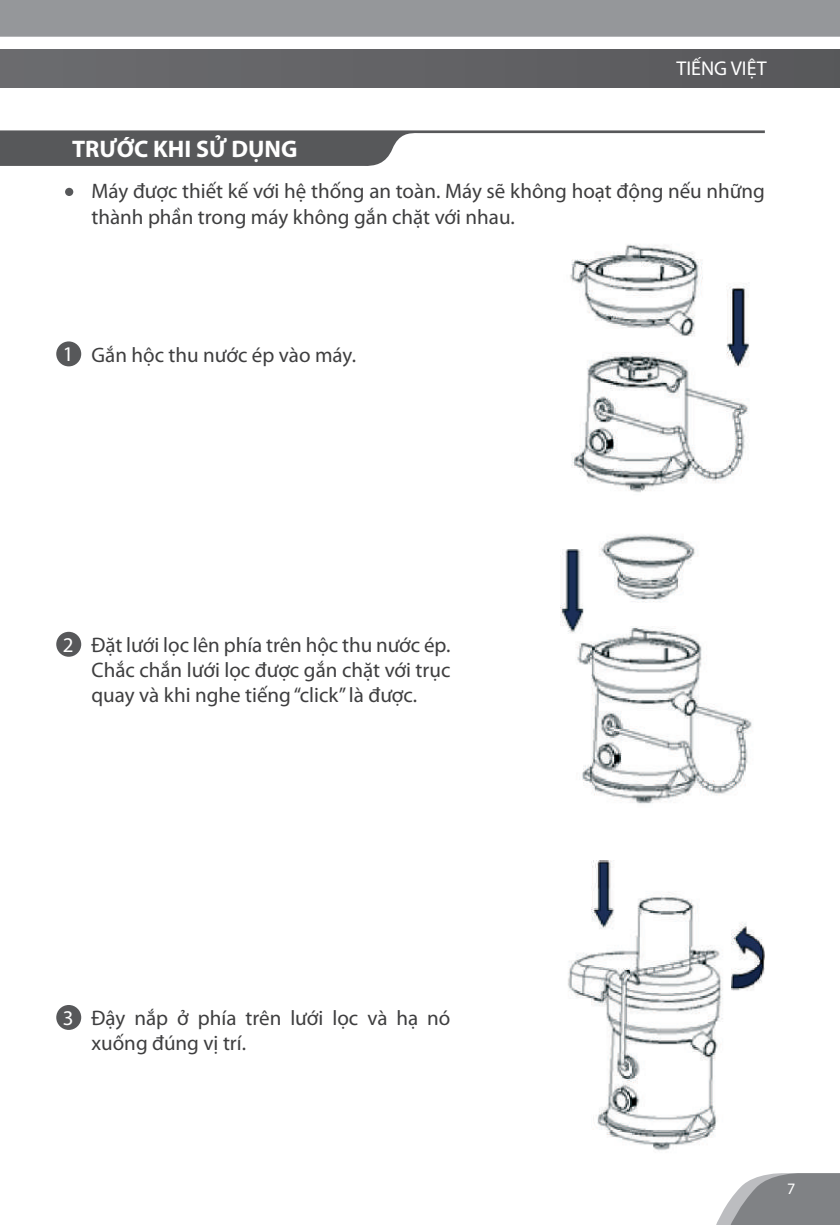
<style>
.page{position:relative;width:840px;height:1225px;background:#fff}
.page>*{position:absolute;margin:0;border:0;box-sizing:border-box;transform-origin:0 0}
.t1{font:700 24px "Myriad Pro";color:#fff}
.t2{font:21px/25.2px "Myriad Pro";color:#3e3e3f}
.t3{font:21px "Myriad Pro";color:#fff}
.t4{font:20px "Myriad Pro";color:#fff}
.t5{font:16px "Myriad Pro";color:#fff}
</style>
<div class="page">
<svg style="left:0;top:130px;width:764px;height:36px"></svg>
<div style="left:56px;top:632px;width:25px;height:25px;background:#57585a;border-radius:50%"></div>
<div style="left:56px;top:1005px;width:25px;height:25px;background:#57585a;border-radius:50%"></div>
<div style="left:56px;top:341px;width:25px;height:25px;background:#57585a;border-radius:50%"></div>
<div style="left:65px;top:188px;width:8px;height:8px;background:#57585a;border-radius:50%"></div>
<img style="left:570px;top:244px;width:180px;height:249px">
<img style="left:560px;top:534px;width:192px;height:270px">
<img style="left:568px;top:860px;width:196px;height:291px">
<svg style="left:0;top:0;width:839px;height:50px;fill:#95979a"></svg>
<div style="left:0;top:50px;width:839px;height:37px;background:#636366"></div>
<svg style="left:716px;top:1173px;width:123px;height:52px;background:#9a9b9e"></svg>
<p class="t1" style="left:72px;top:133px;width:227px">TRƯỚC KHI SỬ DỤNG</p>
<p class="t4" style="left:676px;top:56px;width:92px">TIẾNG VIỆT</p>
<p class="t2" style="left:91px;top:178px;width:674px">Máy được thiết kế với hệ thống an toàn. Máy sẽ không hoạt động nếu những thành phần trong máy không gắn chặt với nhau.</p>
<p class="t3" style="left:63px;top:341px;width:12px">1</p>
<p class="t2" style="left:91px;top:342px;width:266px">Gắn hộc thu nước ép vào máy.</p>
<p class="t3" style="left:63px;top:631px;width:12px">2</p>
<p class="t2" style="left:91px;top:632px;width:360px;text-align:justify">Đặt lưới lọc lên phía trên hộc thu nước ép.<br>Chắc chắn lưới lọc được gắn chặt với trục quay và khi nghe tiếng “click” là được.</p>
<p class="t3" style="left:63px;top:1004px;width:12px">3</p>
<p class="t2" style="left:91px;top:1005px;width:360px">Đậy nắp ở phía trên lưới lọc và hạ nó xuống đúng vị trí.</p>
<p class="t5" style="left:786px;top:1179px;width:10px">7</p>
</div>
